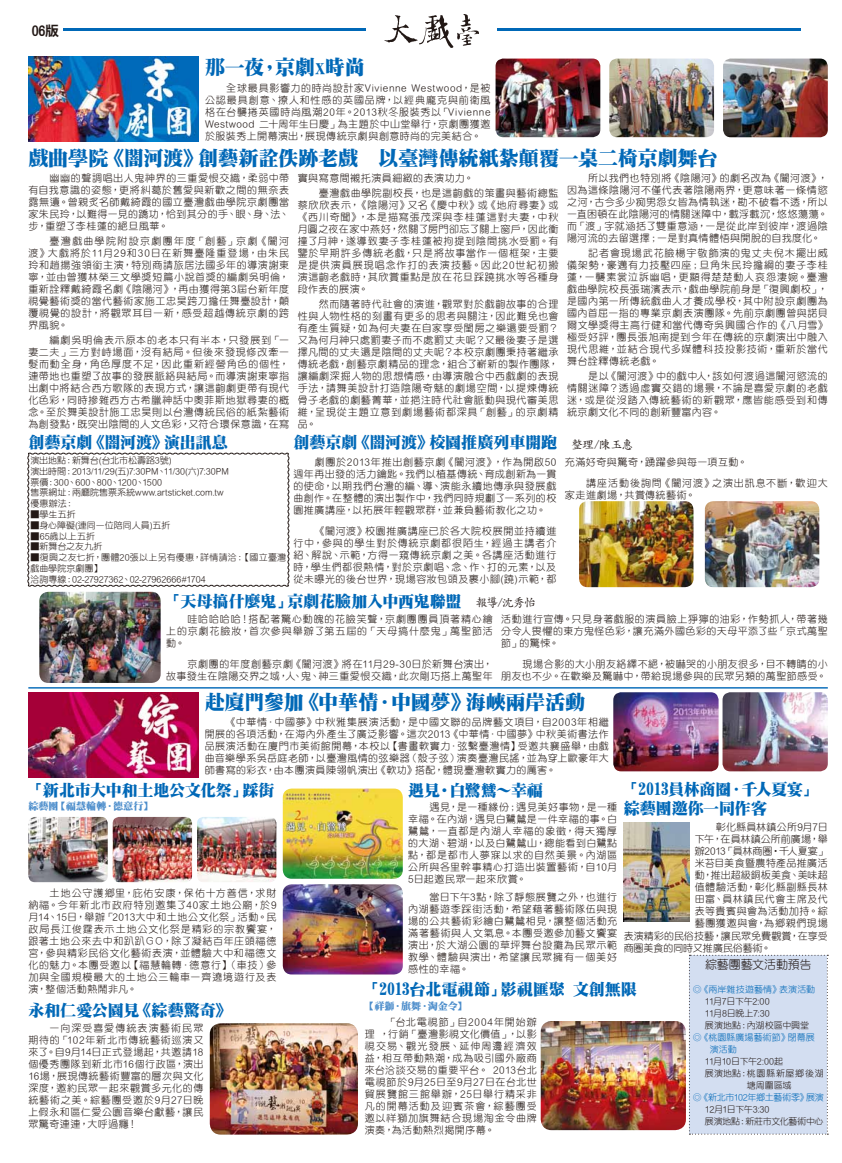
<style>
.page{position:relative;width:842px;height:1163px;background:#fff}
.page>*{position:absolute;margin:0;border:0;box-sizing:border-box;transform-origin:0 0}
.t1{font:20px "DF Ming UB HK BF";letter-spacing:-.005em;color:#0068b7}
.t2{font:16px/19.2px "DF Ming UB HK BF";letter-spacing:-.005em;color:#0068b7}
.t3{font:14px "DFN Hei XB HK BF";color:#221815}
.t4{font:12px "DF Yuan Lt HKP BF";letter-spacing:-.015em;color:#221815}
.t5{font:12px "DF Kai Shu Md HK BF";color:#221815}
.t6{font:10px/12px "DF Yuan Lt HKP BF";letter-spacing:.055em;color:#221815;text-align:justify}
.t7{font:10px "DF Yuan Lt HKP BF";letter-spacing:.01em;color:#221815}
.t8{font:10px "DF Yuan Lt HKP BF";letter-spacing:-.005em;color:#221815}
.t9{font:10px "DF Ming UB HK BF";letter-spacing:.01em;color:#4c8dcb}
.t10{font:10px "DF Yuan Lt HKP BF";color:#221815}
.t11{font:10px "DF Yuan Lt HKP BF";letter-spacing:.015em;color:#221815}
.t12{font:9px/10.8px "DF Yuan Lt HKP BF";color:#221815}
.t13{font:9px "DF Yuan Lt HKP BF";letter-spacing:-.005em;color:#0068b7}
.t14{font:9px "DF Yuan Lt HKP BF";letter-spacing:-.025em;color:#221815}
.t15{font:9px "DF Yuan Lt HKP BF";letter-spacing:-.025em;color:#0068b7}
.t16{font:9px "DF Yuan Lt HKP BF";letter-spacing:-.035em;color:#221815}
.t17{font:9px "DF Yuan Lt HKP BF";letter-spacing:.07em;color:#221815}
.t18{font:9px "DF Yuan Lt HKP BF";letter-spacing:-.04em;color:#221815}
.t19{font:9px "DF Yuan Lt HKP BF";letter-spacing:-.045em;color:#221815}
.s1{font-family:"DF Kai Shu Md HK BF";font-size:12px;color:#221815}
</style>
<div class="page">
<hr style="left:63px;top:28px;width:737px;height:3px;background:#0068b7">
<div style="left:366px;top:9px;width:131px;height:44px;background:#fff"></div>
<svg style="left:384px;top:14px;width:95px;height:34px"></svg>
<img style="left:28px;top:57px;width:170px;height:85px">
<img style="left:28px;top:692px;width:171px;height:85px">
<hr style="left:28px;top:687px;width:800px;height:1px;background:#0068b7">
<svg style="left:27px;top:452px;width:263px;height:135px"></svg>
<img style="left:723px;top:59px;width:105px;height:78px">
<img style="left:579px;top:501px;width:114px;height:86px">
<img style="left:39px;top:591px;width:122px;height:91px">
<img style="left:705px;top:501px;width:114px;height:86px">
<img style="left:613px;top:692px;width:105px;height:79px">
<img style="left:722px;top:692px;width:106px;height:79px">
<img style="left:28px;top:816px;width:80px;height:66px">
<img style="left:197px;top:817px;width:79px;height:65px">
<img style="left:113px;top:816px;width:79px;height:66px">
<img style="left:283px;top:788px;width:120px;height:90px">
<img style="left:283px;top:884px;width:120px;height:90px">
<img style="left:210px;top:1023px;width:148px;height:111px">
<img style="left:541px;top:1021px;width:145px;height:108px">
<img style="left:495px;top:59px;width:105px;height:78px">
<img style="left:609px;top:59px;width:105px;height:78px">
<img style="left:624px;top:822px;width:66px;height:99px">
<div style="left:689px;top:954px;width:139px;height:180px;background:#d3def1"></div>
<p class="t3" style="left:32px;top:24px;width:29px">06版</p>
<p class="t1" style="left:205px;top:57px;width:161px">那一夜，京劇x時尚</p>
<p class="t6" style="left:205px;top:82px;width:287px;text-indent:21px">全球最具影響力的時尚設計家Vivienne Westwood，是被公認最具創意、撩人和性感的英國品牌，以經典龐克與前衛風格在台襲捲英國時尚風潮20年。2013秋冬服裝秀以「Vivienne Westwood 二十周年生日慶」為主題於中山堂舉行，京劇團獲邀於服裝秀上開幕演出，展現傳統京劇與創意時尚的完美結合。</p>
<p class="t1" style="left:28px;top:147px;width:690px">戲曲學院《闇河渡》創藝新詮佚跡老戲 以臺灣傳統紙紮顛覆一桌二椅京劇舞台</p>
<p class="t6" style="left:28px;top:172px;width:262px;text-indent:21px">幽幽的聲調唱出人鬼神界的三重愛恨交織，柔弱中帶有自我意識的姿態，更將糾葛於舊愛與新歡之間的無奈表露無遺。曾親炙名師戴綺霞的國立臺灣戲曲學院京劇團當家朱民玲，以難得一見的蹻功，恰到其分的手、眼、身、法、步，重塑了李桂蓮的絕旦風華。</p>
<p class="t6" style="left:28px;top:235px;width:262px;text-indent:21px">臺灣戲曲學院附設京劇團年度「創藝」京劇《闇河渡》大戲將於11月29和30日在新舞臺隆重登場，由朱民玲和趙揚強領銜主演，特別商請旅居法國多年的導演謝東寧，並由曾獲林榮三文學獎短篇小說首獎的編劇吳明倫，重新詮釋戴綺霞名劇《陰陽河》，再由獲得第3屆台新年度視覺藝術獎的當代藝術家施工忠昊跨刀擔任舞臺設計，顛覆視覺的設計，將觀眾耳目一新，感受超越傳統京劇的跨界風貌。</p>
<p class="t6" style="left:28px;top:334px;width:262px;text-indent:21px">編劇吳明倫表示原本的老本只有半本，只發展到「一妻二夫」三方對峙場面，沒有結局。但後來發現修改牽一髮而動全身，角色厚度不足，因此重新經營角色的個性，連帶地也重塑了故事的發展脈絡與結局。而導演謝東寧指出劇中將結合西方歌隊的表現方式，讓這齣劇更帶有現代化色彩，同時摻雜西方古希臘神話中奧菲斯地獄尋妻的概念。至於舞美設計施工忠昊則以台灣傳統民俗的紙紮藝術為創發點，既突出陰間的人文色彩，又符合環保意識，在寫</p>
<p class="t6" style="left:319px;top:171px;width:241px;line-height:14.8px;text-indent:-21px">實與寫意間襯托演員細緻的表演功力。<br>臺灣戲曲學院副校長，也是這齣戲的策畫與藝術總監</p>
<p class="t6" style="left:298px;top:199px;width:262px">蔡欣欣表示，《陰陽河》又名《慶中秋》或《地府尋妻》或《西川奇聞》，本是描寫張茂深與李桂蓮這對夫妻，中秋月圓之夜在家中燕好，然關了房門卻忘了關上窗戶，因此衝撞了月神，遂導致妻子李桂蓮被拘提到陰間挑水受罰。有鑒於早期許多傳統老戲，只是將故事當作一個框架，主要是提供演員展現唱念作打的表演技藝。因此20世紀初搬演這齣老戲時，其欣賞重點是放在花旦踩蹺挑水等各種身段作表的展演。</p>
<p class="t6" style="left:298px;top:298px;width:262px;text-indent:21px">然而隨著時代社會的演進，觀眾對於戲齣故事的合理性與人物性格的刻畫有更多的思考與關注，因此難免也會有產生質疑，如為何夫妻在自家享受閨房之樂還要受罰？又為何月神只處罰妻子而不處罰丈夫呢？又最後妻子是選擇凡間的丈夫還是陰間的丈夫呢？本校京劇團秉持著繼承傳統老戲，創藝京劇精品的理念，組合了嶄新的製作團隊，讓編劇深掘人物的思想情感，由導演融合中西戲劇的表現手法，請舞美設計打造陰陽奇魅的劇場空間，以提煉傳統骨子老戲的劇藝菁華，並挹注時代社會脈動與現代審美思維，呈現從主題立意到劇場藝術都深具「創藝」的京劇精品。</p>
<p class="t6" style="left:567px;top:172px;width:262px;text-indent:21px">所以我們也特別將《陰陽河》的劇名改為《闇河渡》，因為這條陰陽河不僅代表著陰陽兩界，更意味著一條情慾之河，古今多少痴男怨女皆為情執迷，勘不破看不透，所以一直困頓在此陰陽河的情關迷障中，載浮載沉，悠悠蕩蕩。而「渡」字就涵括了雙重意涵，一是從此岸到彼岸，渡過陰陽河流的去留選擇；一是對真情體悟與開脫的自我度化。</p>
<p class="t6" style="left:567px;top:247px;width:262px;text-indent:21px">記者會現場武花臉楊宇敬飾演的鬼丈夫倪木擺出威儀架勢，豪邁有力技壓四座；旦角朱民玲擔綱的妻子李桂蓮，一襲素裳泣訴幽唱，更顯得楚楚動人哀怨淒婉。臺灣戲曲學院校長張瑞濱表示，戲曲學院前身是「復興劇校」，是國內第一所傳統戲曲人才養成學校，其中附設京劇團為國內首屈一指的專業京劇表演團隊。先前京劇團曾與諾貝爾文學獎得主高行健和當代傳奇吳興國合作的《八月雪》極受好評，團長張旭南提到今年在傳統的京劇演出中融入現代思維，並結合現代多媒體科技投影技術，重新於當代舞台詮釋傳統老戲。</p>
<p class="t6" style="left:567px;top:370px;width:262px;text-indent:21px">是以《闇河渡》中的戲中人，該如何渡過這闇河慾流的情關迷障？透過虛實交錯的場景，不論是喜愛京劇的老戲迷，或是從沒踏入傳統藝術的新觀眾，應皆能感受到和傳統京劇文化不同的創新豐富內容。</p>
<p class="t2" style="left:28px;top:433px;width:201px">創藝京劇《闇河渡》演出訊息</p>
<p class="t2" style="left:293px;top:433px;width:341px">創藝京劇《闇河渡》校園推廣列車開跑 <span class="s1">整理/陳玉惠</span></p>
<p class="t12" style="left:30px;top:455px;width:200px">演出地點：新舞台(台北市松壽路3號)<br>演出時間：2013/11/29(五)7:30PM、11/30(六)7:30PM票價：300、600、800、1200、1500<br>售票網址：兩廳院售票系統www.artsticket.com.tw優惠辦法：</p>
<p class="t12" style="left:30px;top:509px;width:47px">■學生五折</p>
<p class="t12" style="left:30px;top:520px;width:142px">■身心障礙(連同一位陪同人員)五折</p>
<p class="t12" style="left:30px;top:530px;width:66px">■65歲以上五折</p>
<p class="t12" style="left:30px;top:541px;width:74px">■新舞台之友九折</p>
<p class="t12" style="left:30px;top:552px;width:257px">■復興之友七折，團體20張以上另有優惠，詳情請洽：【國立臺灣戲曲學院京劇團】<br>洽詢專線：02-27927362、02-27962666#1704</p>
<p class="t6" style="left:293px;top:456px;width:264px;text-indent:21px">劇團於2013年推出創藝京劇《闇河渡》，作為開啟50週年再出發的活力鑰匙。我們以植基傳統、育成創新為一貫的使命，以期我們台灣的編、導、演能永續地傳承與發展戲曲創作。在整體的演出製作中，我們同時規劃了一系列的校園推廣講座，以拓展年輕觀眾群，並兼負藝術教化之功。</p>
<p class="t6" style="left:293px;top:525px;width:264px;text-indent:21px">《闇河渡》校園推廣講座已於各大院校展開並持續進行中，參與的學生對於傳統京劇都很陌生，經過主講者介紹、解說、示範，方得一窺傳統京劇之美。各講座活動進行時，學生們都很熱情，對於京劇唱、念、作、打的元素，以及從未曝光的後台世界，現場容妝包頭及裹小腳(蹺)示範，都</p>
<p class="t6" style="left:586px;top:452px;width:243px;line-height:20.5px;text-indent:-21px">充滿好奇與驚奇，踴躍參與每一項互動。<br>講座活動後詢問《闇河渡》之演出訊息不斷，歡迎大</p>
<p class="t6" style="left:565px;top:489px;width:132px">家走進劇場，共賞傳統藝術。</p>
<p class="t2" style="left:166px;top:591px;width:297px">「天母搞什麼鬼」京劇花臉加入中西鬼聯盟</p>
<p class="t6" style="left:166px;top:613px;width:328px;text-indent:21px">哇哈哈哈哈！搭配著驚心動魄的花臉笑聲，京劇團團員頂著精心繪上的京劇花臉妝，首次參與舉辦了第五屆的「天母搞什麼鬼」萬聖節活動。</p>
<p class="t6" style="left:166px;top:658px;width:328px;text-align:right">京劇團的年度創藝京劇《闇河渡》將在11月29-30日於新舞台演出，<br>故事發生在陰陽交界之域，人、鬼、神三重愛恨交織，此次剛巧搭上萬聖年</p>
<p class="t5" style="left:476px;top:596px;width:62px">報導/沈秀怡</p>
<p class="t6" style="left:501px;top:613px;width:328px">活動進行宣傳。只見身著戲服的演員臉上猙獰的油彩，作勢抓人，帶著幾分令人畏懼的東方鬼怪色彩，讓充滿外國色彩的天母平添了些「京式萬聖節」的驚悚。</p>
<p class="t6" style="left:501px;top:658px;width:328px;text-align:right">現場合影的大小朋友絡繹不絕，被嚇哭的小朋友很多，目不轉睛的小<br>朋友也不少。在歡樂及驚嚇中，帶給現場參與的民眾另類的萬聖節感受。</p>
<p class="t1" style="left:205px;top:692px;width:382px">赴廈門參加《中華情．中國夢》海峽兩岸活動</p>
<p class="t6" style="left:205px;top:716px;width:406px;text-indent:21px">《中華情．中國夢》中秋雅集展演活動，是中國文聯的品牌藝文項目，自2003年相繼開展的各項活動，在海內外產生了廣泛影響。這次2013《中華情．中國夢》中秋美術書法作品展演活動在廈門市美術館開幕，本校以【書畫軟實力．弦繫臺灣情】受邀共襄盛舉，由戲曲音樂學系吳岳庭老師，以臺灣風情的弦樂器（殼子弦）演奏臺灣民謠，並為穿上歐豪年大師書寫的彩衣，由本團演員陳翎帆演出《軟功》搭配，體現臺灣軟實力的厲害。</p>
<p class="t2" style="left:624px;top:779px;width:195px">「2013員林商圈．千人夏宴」綜藝團邀你一同作客</p>
<p class="t11" style="left:716px;top:822px;width:113px">彰化縣員林鎮公所9月7日</p>
<p class="t10" style="left:695px;top:834px;width:134px">下午，在員林鎮公所前廣場，舉</p>
<p class="t8" style="left:695px;top:846px;width:134px">辦2013「員林商圈‧千人夏宴」</p>
<p class="t6" style="left:695px;top:857px;width:134px">米苔目美食暨農特產品推廣活</p>
<p class="t7" style="left:695px;top:870px;width:135px">動，推出超級銅板美食、美味超</p>
<p class="t6" style="left:695px;top:881px;width:134px">值體驗活動，彰化縣副縣長林</p>
<p class="t6" style="left:695px;top:893px;width:134px">田富、員林鎮民代會主席及代</p>
<p class="t6" style="left:695px;top:905px;width:134px">表等貴賓與會為活動加持。綜</p>
<p class="t6" style="left:695px;top:917px;width:134px">藝團獲邀與會，為鄉親們現場</p>
<p class="t7" style="left:624px;top:930px;width:205px">表演精彩的民俗技藝，讓民眾免費觀賞，在享受</p>
<p class="t8" style="left:624px;top:942px;width:149px">商圈美食的同時又推廣民俗藝術。</p>
<p class="t4" style="left:705px;top:958px;width:108px">綜藝團藝文活動預告</p>
<p class="t13" style="left:693px;top:984px;width:124px">◎《兩岸雜技遊藝情》表演活動</p>
<p class="t18" style="left:705px;top:996px;width:66px">11月7日下午2:00</p>
<p class="t14" style="left:705px;top:1008px;width:66px">11月8日晚上7:30</p>
<p class="t12" style="left:705px;top:1019px;width:106px">展演地點：內湖校區中興堂</p>
<p class="t13" style="left:693px;top:1032px;width:124px">◎《桃園縣廣場藝術節》閉幕展</p>
<p class="t13" style="left:710px;top:1044px;width:28px">演活動</p>
<p class="t16" style="left:705px;top:1056px;width:80px">11月10日下午2:00起</p>
<p class="t17" style="left:705px;top:1068px;width:121px">展演地點：桃園縣新屋鄉後湖</p>
<p class="t12" style="left:747px;top:1079px;width:46px">塘周圍區域</p>
<p class="t15" style="left:693px;top:1092px;width:133px">◎《新北市102年鄉土藝術季》展演</p>
<p class="t19" style="left:705px;top:1104px;width:66px">12月1日下午3:30</p>
<p class="t14" style="left:705px;top:1116px;width:120px">展演地點：新莊市文化藝術中心</p>
<p class="t2" style="left:28px;top:780px;width:248px">「新北市大中和土地公文化祭」踩街</p>
<p class="t9" style="left:28px;top:801px;width:126px">綜藝團【福慧輪轉．德意行】</p>
<p class="t2" style="left:408px;top:780px;width:136px">遇見‧白鷺鷥～幸福</p>
<p class="t6" style="left:408px;top:801px;width:211px;text-indent:21px">遇見，是一種緣份；遇見美好事物，是一種幸福。在內湖，遇見白鷺鷥是一件幸福的事。白鷺鷥，一直都是內湖人幸福的象徵，得天獨厚的大湖、碧湖，以及白鷺鷥山，總能看到白鷺點點，都是都市人夢寐以求的自然美景。內湖區公所與各里幹事精心打造出裝置藝術，自10月5日起邀民眾一起來欣賞。</p>
<p class="t6" style="left:408px;top:891px;width:211px;text-indent:21px">當日下午3點，除了靜態展覽之外，也進行內湖藝遊季踩街活動，希望藉著藝術隊伍與現場的公共藝術彩繪白鷺鷥相見，讓整個活動充滿著藝術與人文氣息。本團受邀參加藝文饗宴演出，於大湖公園的草坪舞台設攤為民眾示範教學、體驗與演出，希望讓民眾擁有一個美好感性的幸福。</p>
<p class="t6" style="left:28px;top:887px;width:250px;text-indent:21px">土地公守護鄉里，庇佑安康，保佑十方善信，求財納福。今年新北市政府特別邀集了40家土地公廟，於9月14、15日，舉辦「2013大中和土地公文化祭」活動。民政局長江俊霆表示土地公文化祭是精彩的宗教饗宴，跟著土地公來去中和趴趴ＧＯ，除了凝結百年庄頭福德宮，參與精彩民俗文化藝術表演，並體驗大中和福德文化的魅力。本團受邀以【福慧輪轉．德意行】（車技）參加與全國規模最大的土地公三輪車一齊遶境遊行及表演，整個活動熱鬧非凡。</p>
<p class="t2" style="left:365px;top:979px;width:273px">「2013台北電視節」影視匯聚 文創無限</p>
<p class="t2" style="left:28px;top:1000px;width:205px">永和仁愛公園見《綜藝驚奇》</p>
<p class="t9" style="left:365px;top:1000px;width:103px">【祥獅．旗舞．淘金令】</p>
<p class="t6" style="left:365px;top:1015px;width:173px;text-indent:21px">「台北電視節」自2004年開始辦理 ，行銷「臺灣影視文化價值」，以影視交易、觀光發展、延伸周邊經濟效益，相互帶動熱潮，成為吸引國外廠商來台洽談交易的重要平台。 2013台北電視節於9月25日至9月27日在台北世貿展覽館三館舉辦，25日舉行精采非凡的開幕活動及迎賓茶會，綜藝團受邀以祥獅加旗舞結合現場淘金令曲牌演奏，為活動熱烈揭開序幕。</p>
<p class="t6" style="left:28px;top:1022px;width:177px;text-indent:21px">一向深受喜愛傳統表演藝術民眾期待的「102年新北市傳統藝術巡演又來了。自9月14日正式登場起，共邀請18個優秀團隊到新北市16個行政區，演出16場，展現傳統藝術豐富的層次與文化深度，邀約民眾一起來觀賞多元化的傳統藝術之美。綜藝團受邀於9月27日晚上假永和區仁愛公園音樂台獻藝，讓民眾驚奇連連，大呼過癮！</p>
</div>
